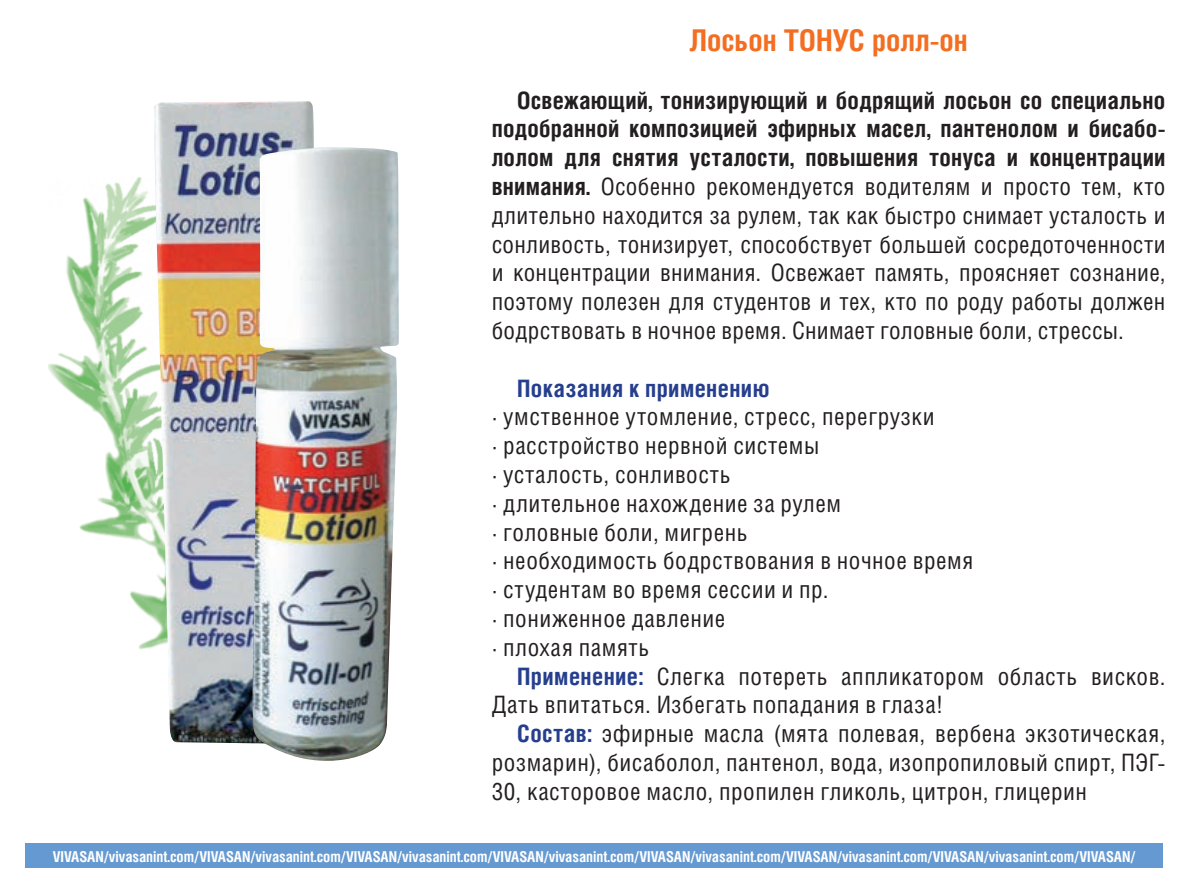
<style>
.page{position:relative;width:1191px;height:893px;background:#fff}
.page>*{position:absolute;margin:0;border:0;box-sizing:border-box;transform-origin:0 0}
.t1{font:700 30px "Helios Cond C";color:#f36e21}
.t2{font:24px/28.8px "Helios Cond C";letter-spacing:.02em;color:#231f20;text-align:justify}
.t3{font:700 24px "Helios Cond C";letter-spacing:.015em;color:#253f8e}
.t4{font:700 15px "Helios Cond C";color:#fff}
.s1{font-weight:700}
.s2{font-weight:700;color:#253f8e}
</style>
<div class="page">
<img style="left:48px;top:177px;width:105px;height:472px">
<img style="left:153px;top:101px;width:161px;height:643px">
<img style="left:252px;top:147px;width:147px;height:614px">
<div style="left:26px;top:843px;width:1136px;height:24px;background:#6599d1"></div>
<p class="t1" style="left:689px;top:22px;width:280px">Лосьон ТОНУС ролл-он</p>
<p class="t2" style="left:492px;top:85px;width:675px;text-indent:26px"><span class="s1">Освежающий, тонизирующий и бодрящий лосьон со специально подобранной композицией эфирных масел, пантенолом и бисабо&shy;лолом для снятия усталости, повышения тонуса и концентрации внимания.</span> Особенно рекомендуется водителям и просто тем, кто длительно находится за рулем, так как быстро снимает усталость и сонливость, тонизирует, способствует большей сосредоточенности и концентрации внимания. Освежает память, проясняет сознание, поэтому полезен для студентов и тех, кто по роду работы должен бодрствовать в ночное время. Снимает головные боли, стрессы.</p>
<p class="t3" style="left:517px;top:374px;width:254px">Показания к применению</p>
<p class="t2" style="left:492px;top:402px;width:483px;text-align:left">· умственное утомление, стресс, перегрузки<br>· расстройство нервной системы<br>· усталость, сонливость<br>· длительное нахождение за рулем<br>· головные боли, мигрень<br>· необходимость бодрствования в ночное время · студентам во время сессии и пр.<br>· пониженное давление<br>· плохая память</p>
<p class="t2" style="left:492px;top:661px;width:675px;text-indent:26px"><span class="s2">Применение:</span> Слегка потереть аппликатором область висков.<br>Дать впитаться. Избегать попадания в глаза!</p>
<p class="t2" style="left:492px;top:719px;width:675px;text-indent:26px"><span class="s2">Состав:</span> эфирные масла (мята полевая, вербена экзотическая, розмарин), бисаболол, пантенол, вода, изопропиловый спирт, ПЭГ-30, касторовое масло, пропилен гликоль, цитрон, глицерин</p>
<p class="t4" style="left:53px;top:847px;width:1084px">VIVASAN/vivasanint.com/VIVASAN/vivasanint.com/VIVASAN/vivasanint.com/VIVASAN/vivasanint.com/VIVASAN/vivasanint.com/VIVASAN/vivasanint.com/VIVASAN/vivasanint.com/VIVASAN/</p>
</div>
